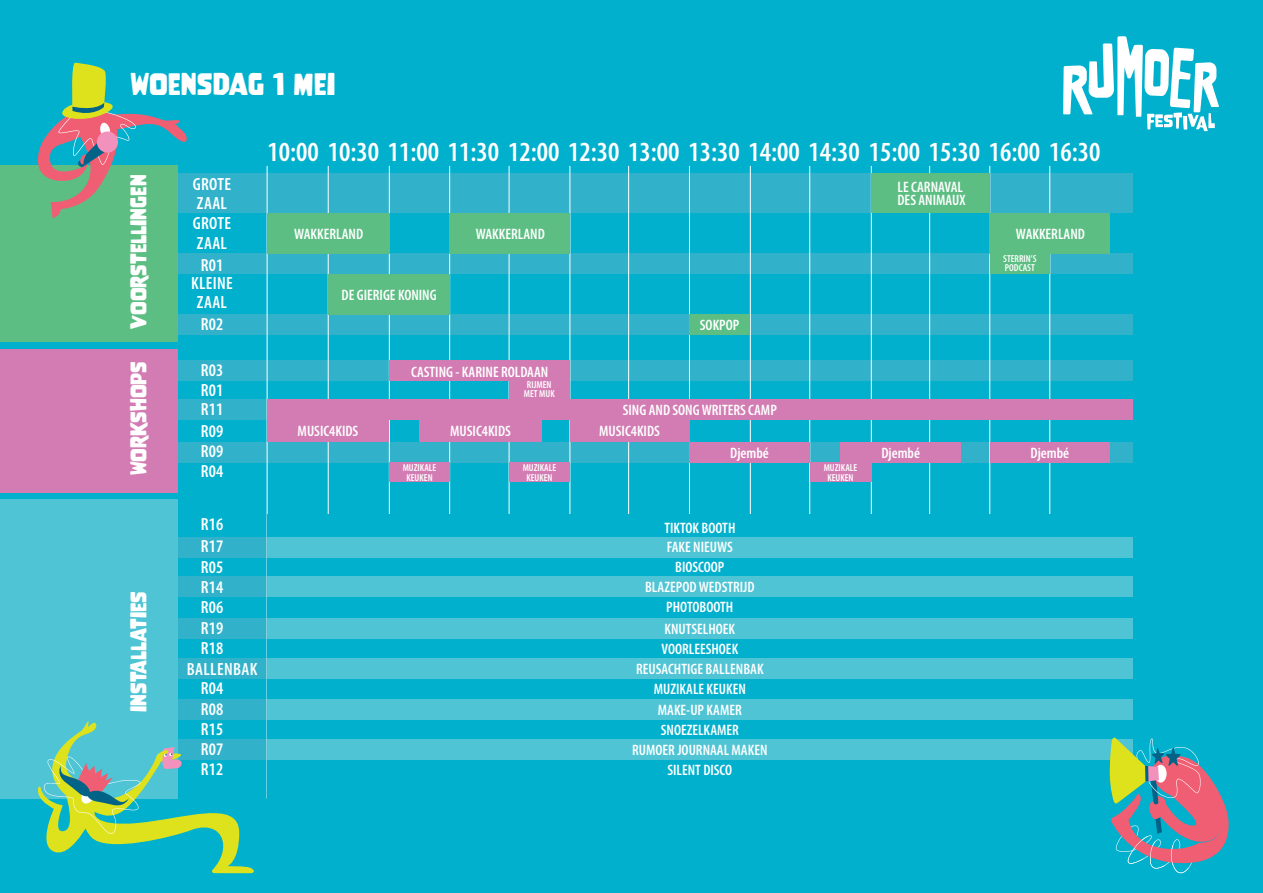
<style>
.page{position:relative;width:1263px;height:893px;background:#00b0cd}
.page>*{position:absolute;margin:0;border:0;box-sizing:border-box;transform-origin:0 0}
.t1{font:600 condensed 27.75px "Myriad Pro";color:#fff}
.t2{font:27.75px "Nove";color:#fff}
.t3{font:20.25px "Nove";color:#fff}
.t4{font:600 condensed 17.7px/19.5px "Myriad Pro";letter-spacing:.01em;color:#fff}
.t5{font:600 condensed 15.15px/20.2px "Myriad Pro";color:#fff;text-align:center}
.t6{font:600 condensed 10.05px/9.6px "Myriad Pro";color:#fff;text-align:center}
</style>
<div class="page">
<div style="left:157px;top:576px;width:975px;height:21px;background:#31b2ca"></div>
<div style="left:159px;top:537px;width:973px;height:21px;background:#31b2ca"></div>
<div style="left:156px;top:618px;width:976px;height:21px;background:#31b2ca"></div>
<div style="left:153px;top:658px;width:979px;height:21px;background:#31b2ca"></div>
<div style="left:156px;top:699px;width:976px;height:21px;background:#31b2ca"></div>
<div style="left:167px;top:173px;width:965px;height:40px;background:#31b2ca"></div>
<div style="left:160px;top:253px;width:972px;height:21px;background:#31b2ca"></div>
<div style="left:171px;top:314px;width:961px;height:21px;background:#31b2ca"></div>
<div style="left:165px;top:360px;width:967px;height:21px;background:#31b2ca"></div>
<div style="left:160px;top:442px;width:972px;height:21px;background:#31b2ca"></div>
<div style="left:165px;top:399px;width:967px;height:21px;background:#31b2ca"></div>
<hr style="left:328px;top:166px;width:1px;height:632px;background:#fff">
<hr style="left:267px;top:166px;width:1px;height:632px;background:#fff">
<hr style="left:449px;top:166px;width:1px;height:632px;background:#fff">
<hr style="left:509px;top:166px;width:1px;height:632px;background:#fff">
<hr style="left:570px;top:166px;width:1px;height:632px;background:#fff">
<hr style="left:628px;top:166px;width:1px;height:632px;background:#fff">
<hr style="left:689px;top:166px;width:1px;height:632px;background:#fff">
<hr style="left:750px;top:166px;width:1px;height:632px;background:#fff">
<hr style="left:809px;top:166px;width:1px;height:632px;background:#fff">
<hr style="left:871px;top:166px;width:1px;height:632px;background:#fff">
<hr style="left:929px;top:166px;width:1px;height:632px;background:#fff">
<hr style="left:989px;top:166px;width:1px;height:632px;background:#fff">
<hr style="left:1049px;top:166px;width:1px;height:632px;background:#fff">
<hr style="left:389px;top:166px;width:1px;height:632px;background:#fff">
<div style="left:0;top:166px;width:177px;height:176px;background:#5cbe82"></div>
<div style="left:0;top:499px;width:177px;height:299px;background:#4ec4d4"></div>
<div style="left:0;top:349px;width:177px;height:143px;background:#d27cb3"></div>
<div style="left:871px;top:173px;width:119px;height:40px;background:#5cbe82"></div>
<div style="left:267px;top:213px;width:122px;height:40px;background:#5cbe82"></div>
<div style="left:450px;top:213px;width:120px;height:40px;background:#5cbe82"></div>
<div style="left:990px;top:253px;width:60px;height:21px;background:#5cbe82"></div>
<div style="left:328px;top:274px;width:121px;height:40px;background:#5cbe82"></div>
<div style="left:690px;top:314px;width:60px;height:21px;background:#5cbe82"></div>
<div style="left:389px;top:360px;width:181px;height:21px;background:#d27cb3"></div>
<div style="left:509px;top:381px;width:61px;height:18px;background:#d27cb3"></div>
<div style="left:389px;top:463px;width:60px;height:19px;background:#d27cb3"></div>
<div style="left:267px;top:399px;width:865px;height:21px;background:#d27cb3"></div>
<div style="left:267px;top:420px;width:122px;height:22px;background:#d27cb3"></div>
<div style="left:420px;top:420px;width:122px;height:22px;background:#d27cb3"></div>
<div style="left:570px;top:420px;width:119px;height:22px;background:#d27cb3"></div>
<div style="left:690px;top:442px;width:120px;height:21px;background:#d27cb3"></div>
<div style="left:840px;top:442px;width:121px;height:21px;background:#d27cb3"></div>
<div style="left:990px;top:442px;width:120px;height:21px;background:#d27cb3"></div>
<div style="left:509px;top:463px;width:61px;height:19px;background:#d27cb3"></div>
<div style="left:810px;top:463px;width:61px;height:19px;background:#d27cb3"></div>
<div style="left:267px;top:515px;width:865px;height:311px;background:#00b0cd"></div>
<div style="left:267px;top:537px;width:865px;height:21px;background:#4ec4d4"></div>
<div style="left:267px;top:576px;width:865px;height:21px;background:#4ec4d4"></div>
<div style="left:267px;top:618px;width:865px;height:21px;background:#4ec4d4"></div>
<div style="left:267px;top:658px;width:865px;height:21px;background:#4ec4d4"></div>
<div style="left:267px;top:699px;width:865px;height:21px;background:#4ec4d4"></div>
<div style="left:267px;top:739px;width:865px;height:21px;background:#4ec4d4"></div>
<svg style="left:1063px;top:36px;width:156px;height:95px"></svg>
<svg style="left:20px;top:720px;width:237px;height:153px"></svg>
<svg style="left:1109px;top:737px;width:120px;height:136px"></svg>
<svg style="left:33px;top:62px;width:154px;height:156px"></svg>
<div style="left:990px;top:213px;width:120px;height:40px;background:#5cbe82"></div>
<h1 class="t2" style="left:130px;top:68px;width:207px">WOENSDAG 1 MEI</h1>
<h2 class="t3" style="left:127px;top:329px;width:155px;rotate:-90deg">VOORSTELLINGEN</h2>
<h2 class="t3" style="left:127px;top:475px;width:116px;rotate:-90deg">WORKSHOPS</h2>
<h2 class="t3" style="left:127px;top:712px;width:122px;rotate:-90deg">INSTALLATIES</h2>
<h1 class="t1" style="left:268px;top:135px;width:834px">10:00 10:30 11:00 11:30 12:00 12:30 13:00 13:30 14:00 14:30 15:00 15:30 16:00 16:30</h1>
<p class="t4" style="left:193px;top:174px;width:40px">GROTE<br>ZAAL<br>GROTE<br>ZAAL</p>
<p class="t4" style="left:191px;top:273px;width:43px;text-align:center">KLEINE<br>ZAAL</p>
<p class="t4" style="left:201px;top:255px;width:24px">R01</p>
<p class="t5" style="left:294px;top:223px;width:71px">WAKKERLAND</p>
<p class="t5" style="left:476px;top:223px;width:71px">WAKKERLAND</p>
<p class="t5" style="left:342px;top:284px;width:97px">DE GIERIGE KONING</p>
<p class="t5" style="left:897px;top:180px;width:69px;line-height:13.2px;text-align:left">LE CARNAVAL<br>DES ANIMAUX</p>
<p class="t5" style="left:1016px;top:223px;width:71px">WAKKERLAND</p>
<p class="t6" style="left:1003px;top:253px;width:35px;text-align:left">STERRIN’S<br>PODCAST</p>
<p class="t4" style="left:201px;top:314px;width:24px">R02</p>
<p class="t5" style="left:700px;top:314px;width:41px">SOKPOP</p>
<p class="t4" style="left:201px;top:360px;width:24px">R03</p>
<p class="t4" style="left:201px;top:380px;width:24px">R01</p>
<p class="t5" style="left:411px;top:362px;width:139px">CASTING - KARINE ROLDAAN</p>
<p class="t6" style="left:524px;top:379px;width:32px">RIJMEN<br>MET MUK</p>
<p class="t4" style="left:201px;top:399px;width:24px">R11</p>
<p class="t5" style="left:623px;top:399px;width:156px">SING AND SONG WRITERS CAMP</p>
<p class="t4" style="left:201px;top:421px;width:24px">R09</p>
<p class="t5" style="left:298px;top:421px;width:62px">MUSIC4KIDS</p>
<p class="t5" style="left:450px;top:421px;width:62px">MUSIC4KIDS</p>
<p class="t5" style="left:599px;top:421px;width:62px">MUSIC4KIDS</p>
<p class="t4" style="left:201px;top:441px;width:24px">R09</p>
<p class="t5" style="left:730px;top:442px;width:40px">Djembé</p>
<p class="t5" style="left:881px;top:442px;width:40px">Djembé</p>
<p class="t5" style="left:1030px;top:442px;width:40px">Djembé</p>
<p class="t4" style="left:201px;top:461px;width:24px">R04</p>
<p class="t6" style="left:403px;top:463px;width:35px">MUZIKALE<br>KEUKEN</p>
<p class="t6" style="left:523px;top:463px;width:35px">MUZIKALE<br>KEUKEN</p>
<p class="t6" style="left:824px;top:463px;width:35px">MUZIKALE<br>KEUKEN</p>
<p class="t4" style="left:201px;top:514px;width:24px">R16</p>
<p class="t4" style="left:201px;top:536px;width:24px">R17</p>
<p class="t4" style="left:201px;top:557px;width:24px">R05</p>
<p class="t4" style="left:201px;top:577px;width:24px">R14</p>
<p class="t4" style="left:201px;top:597px;width:24px">R06</p>
<p class="t4" style="left:201px;top:618px;width:24px">R19</p>
<p class="t4" style="left:201px;top:638px;width:24px">R18</p>
<p class="t4" style="left:187px;top:659px;width:72px">BALLENBAK</p>
<p class="t4" style="left:201px;top:678px;width:24px">R04</p>
<p class="t4" style="left:201px;top:699px;width:24px">R08</p>
<p class="t4" style="left:201px;top:739px;width:24px">R07</p>
<p class="t4" style="left:201px;top:719px;width:24px">R15</p>
<p class="t4" style="left:201px;top:759px;width:24px">R12</p>
<p class="t5" style="left:645px;top:517px;width:111px;line-height:19.8px">TIKTOK BOOTH<br>FAKE NIEUWS<br>BIOSCOOP<br>BLAZEPOD WEDSTRIJD<br>PHOTOBOOTH</p>
<p class="t5" style="left:632px;top:618px;width:137px">KNUTSELHOEK<br>VOORLEESHOEK<br>REUSACHTIGE BALLENBAK<br>MUZIKALE KEUKEN<br>MAKE-UP KAMER<br>SNOEZELKAMER<br>RUMOER JOURNAAL MAKEN<br>SILENT DISCO</p>
</div>
